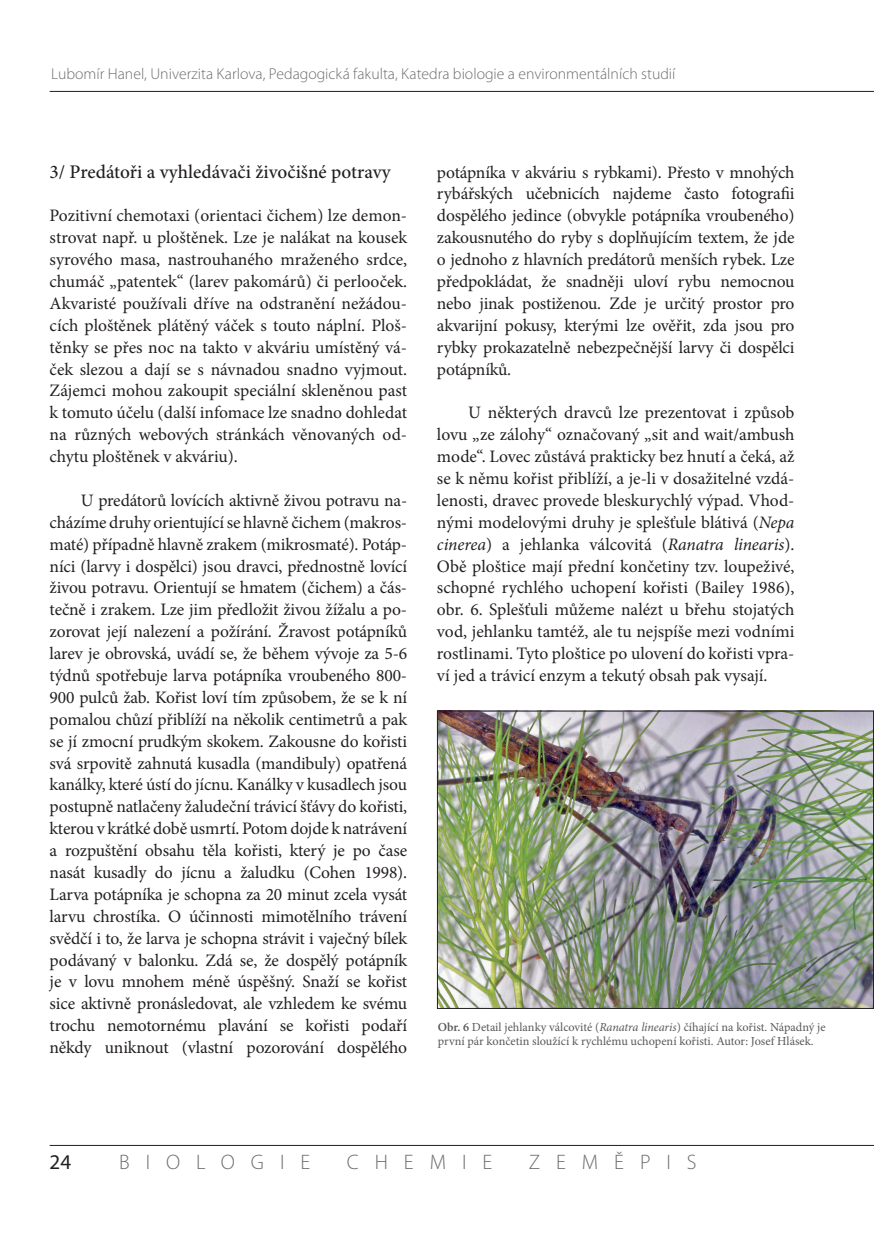
<style>
.page{position:relative;width:874px;height:1241px;background:#fff}
.page>*{position:absolute;margin:0;border:0;box-sizing:border-box;transform-origin:0 0}
.t1{font:300 21px "Myriad Pro";letter-spacing:.76em;color:#6c6d70}
.t2{font:21px "Myriad Pro";color:#231f20}
.t3{font:500 19.25px "Minion Pro";color:#231f20}
.t4{font:17.5px/21.9px "Minion Pro";letter-spacing:-.005em;color:#231f20;text-align:justify}
.t5{font:300 15.75px "Myriad Pro";color:#6c6d70}
.t6{font:12.25px/14px "Minion Pro";color:#57585a}
.s1{font-style:italic}
.s2{font-weight:600}
</style>
<div class="page">
<hr style="left:50px;top:1144px;width:823px;height:1px;background:#231f20">
<hr style="left:50px;top:91px;width:823px;height:1px;background:#231f20">
<img style="left:439px;top:712px;width:432px;height:294px">
<div style="left:437px;top:710px;width:436px;height:298px;border:1px solid #231f20"></div>
<p class="t5" style="left:51px;top:65px;width:625px">Lubomír Hanel, Univerzita Karlova, Pedagogická fakulta, Katedra biologie a environmentálních studií</p>
<p class="t3" style="left:50px;top:158px;width:342px">3/ Predátoři a vyhledávači živočišné potravy</p>
<p class="t4" style="left:50px;top:205px;width:359px">Pozitivní chemotaxi (orientaci čichem) lze demon&shy;strovat např. u ploštěnek. Lze je nalákat na kousek syrového masa, nastrouhaného mraženého srdce, chumáč „patentek“ (larev pakomárů) či perlooček.<br>Akvaristé používali dříve na odstranění nežádou&shy;cích ploštěnek plátěný váček s touto náplní. Ploš&shy;těnky se přes noc na takto v akváriu umístěný vá&shy;ček slezou a dají se s návnadou snadno vyjmout.<br>Zájemci mohou zakoupit speciální skleněnou past k tomuto účelu (další infomace lze snadno dohledat na různých webových stránkách věnovaných od&shy;chytu ploštěnek v akváriu).</p>
<p class="t4" style="left:50px;top:489px;width:359px;text-indent:31px">U predátorů lovících aktivně živou potravu na&shy;cházíme druhy orientující se hlavně čichem (makros&shy;maté) případně hlavně zrakem (mikrosmaté). Potáp&shy;níci (larvy i dospělci) jsou dravci, přednostně lovící živou potravu. Orientují se hmatem (čichem) a čás&shy;tečně i zrakem. Lze jim předložit živou žížalu a po&shy;zorovat její nalezení a požírání. Žravost potápníků larev je obrovská, uvádí se, že během vývoje za 5-6 týdnů spotřebuje larva potápníka vroubeného 800- 900 pulců žab. Kořist loví tím způsobem, že se k ní pomalou chůzí přiblíží na několik centimetrů a pak se jí zmocní prudkým skokem. Zakousne do kořisti svá srpovitě zahnutá kusadla (mandibuly) opatřená kanálky, které ústí do jícnu. Kanálky v kusadlech jsou postupně natlačeny žaludeční trávicí šťávy do kořisti, kterou v krátké době usmrtí. Potom dojde k natrávení a rozpuštění obsahu těla kořisti, který je po čase nasát kusadly do jícnu a žaludku (Cohen 1998).<br>Larva potápníka je schopna za 20 minut zcela vysát larvu chrostíka. O účinnosti mimotělního trávení svědčí i to, že larva je schopna strávit i vaječný bílek podávaný v balonku. Zdá se, že dospělý potápník je v lovu mnohem méně úspěšný. Snaží se kořist sice aktivně pronásledovat, ale vzhledem ke svému trochu nemotornému plavání se kořisti podaří někdy uniknout (vlastní pozorování dospělého</p>
<p class="t4" style="left:437px;top:161px;width:359px">potápníka v akváriu s rybkami). Přesto v mnohých rybářských učebnicích najdeme často fotografii dospělého jedince (obvykle potápníka vroubeného) zakousnutého do ryby s doplňujícím textem, že jde o jednoho z hlavních predátorů menších rybek. Lze předpokládat, že snadněji uloví rybu nemocnou nebo jinak postiženou. Zde je určitý prostor pro akvarijní pokusy, kterými lze ověřit, zda jsou pro rybky prokazatelně nebezpečnější larvy či dospělci potápníků.</p>
<p class="t4" style="left:437px;top:402px;width:359px;text-indent:31px">U některých dravců lze prezentovat i způsob lovu „ze zálohy“ označovaný „sit and wait/ambush mode“. Lovec zůstává prakticky bez hnutí a čeká, až se k němu kořist přiblíží, a je-li v dosažitelné vzdá&shy;lenosti, dravec provede bleskurychlý výpad. Vhod&shy;nými modelovými druhy je splešťule blátivá (<span class="s1">Nepa cinerea</span>) a jehlanka válcovitá (<span class="s1">Ranatra linearis</span>).<br>Obě ploštice mají přední končetiny tzv. loupeživé, schopné rychlého uchopení kořisti (Bailey 1986), obr. 6. Splešťuli můžeme nalézt u břehu stojatých vod, jehlanku tamtéž, ale tu nejspíše mezi vodními rostlinami. Tyto ploštice po ulovení do kořisti vpra&shy;ví jed a trávicí enzym a tekutý obsah pak vysají.</p>
<p class="t6" style="left:437px;top:1020px;width:389px"><span class="s2">Obr. 6</span> Detail jehlanky válcovité (<span class="s1">Ranatra linearis</span>) číhající na kořist. Nápadný je první pár končetin sloužící k rychlému uchopení kořisti. Autor: Josef Hlásek.</p>
<p class="t2" style="left:50px;top:1148px;width:23px">24</p>
<p class="t1" style="left:119px;top:1149px;width:192px">BIOLOGIE</p>
<p class="t1" style="left:346px;top:1149px;width:147px">CHEMIE</p>
<p class="t1" style="left:528px;top:1149px;width:169px">ZEMĚPIS</p>
</div>
